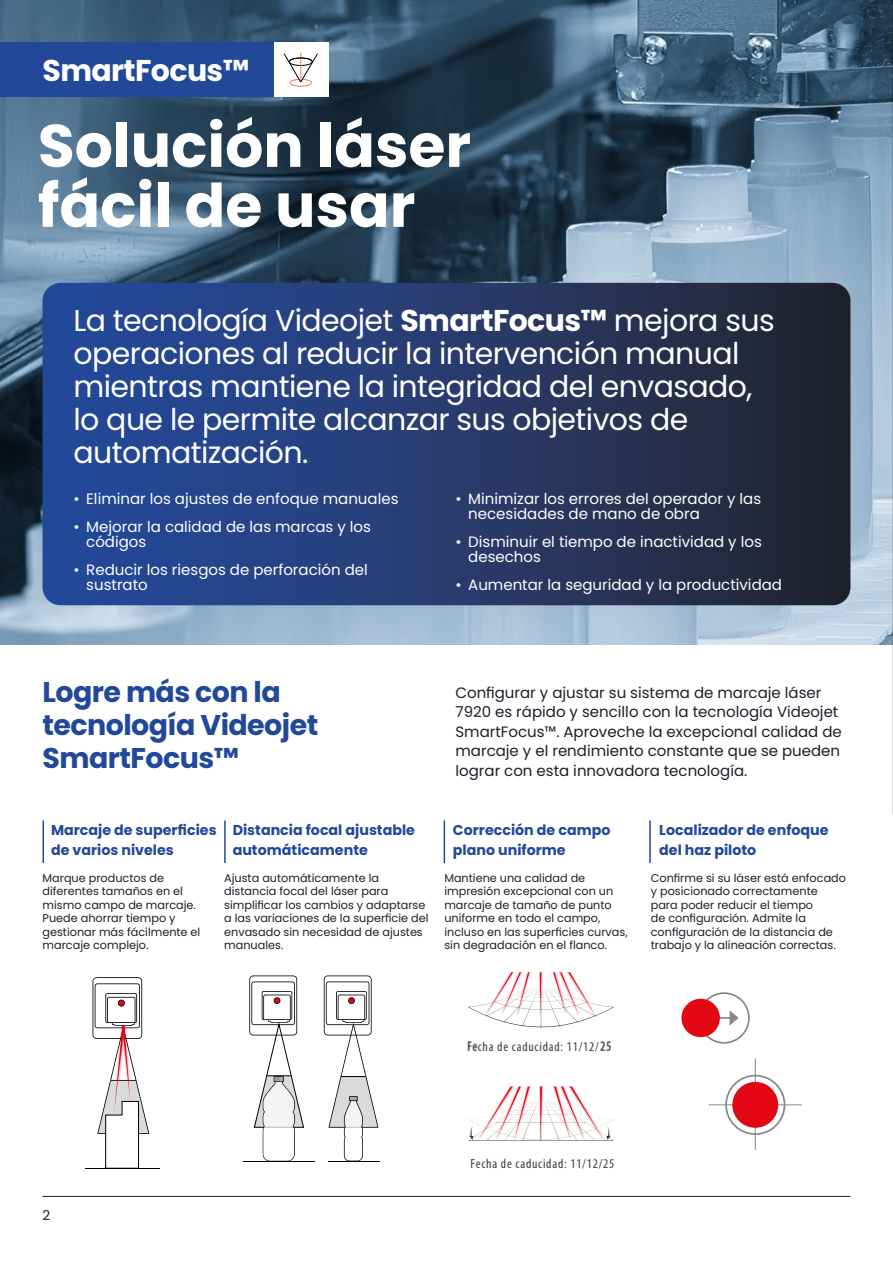
<style>
.page{position:relative;width:893px;height:1263px;background:#fff}
.page>*{position:absolute;margin:0;border:0;box-sizing:border-box;transform-origin:0 0}
.t1{font:700 60px/60px "Poppins";color:#fff}
.t2{font:30px/33px "Poppins";letter-spacing:-.02em;color:#fff}
.t3{font:700 30px "Poppins";letter-spacing:-.02em;color:#fff}
.t4{font:700 28.5px/33px "Poppins";letter-spacing:-.02em;color:#224899}
.t5{font:15px/15px "Poppins";color:#fff}
.t6{font:15px/19.5px "Poppins";color:#1d1f2a}
.t7{font:700 14.25px/19.5px "Poppins";color:#224899}
.t8{font:13.5px "Poppins";color:#1d1f2a}
.t9{font:condensed 13.35px "Myriad Pro";letter-spacing:.06em;color:#3c3c3b}
.t10{font:11.25px/13.5px "Poppins";color:#1d1f2a}
.s1{font-weight:700}
.s2{font-size:12px}
</style>
<div class="page">
<img style="left:0;top:0;width:892px;height:644px">
<svg style="left:43px;top:283px;width:807px;height:30px;background:#26396b"></svg>
<svg style="left:43px;top:313px;width:807px;height:34px;background:#25396a"></svg>
<svg style="left:43px;top:347px;width:807px;height:34px;background:#25396a"></svg>
<svg style="left:43px;top:381px;width:807px;height:34px;background:#25396a"></svg>
<svg style="left:43px;top:415px;width:807px;height:190px;background:#25396a"></svg>
<hr style="left:243px;top:1161px;width:71px;height:1px;background:#000">
<hr style="left:328px;top:1161px;width:52px;height:1px;background:#000">
<svg style="left:249px;top:975px;width:55px;height:186px"></svg>
<svg style="left:324px;top:975px;width:54px;height:186px"></svg>
<svg style="left:496px;top:972px;width:89px;height:56px"></svg>
<img style="left:467px;top:996px;width:56px;height:56px">
<img style="left:555px;top:996px;width:59px;height:55px">
<svg style="left:468px;top:1087px;width:146px;height:54px"></svg>
<div style="left:0;top:43px;width:274px;height:54px;background:#224899"></div>
<hr style="left:444px;top:820px;width:1px;height:43px;background:#224899">
<hr style="left:224px;top:820px;width:2px;height:43px;background:#224899">
<hr style="left:43px;top:820px;width:1px;height:43px;background:#224899">
<hr style="left:649px;top:820px;width:2px;height:43px;background:#224899">
<div style="left:274px;top:43px;width:55px;height:54px;background:#fff"></div>
<svg style="left:284px;top:53px;width:34px;height:34px"></svg>
<hr style="left:85px;top:1168px;width:75px;height:1px;background:#000">
<svg style="left:93px;top:977px;width:56px;height:191px"></svg>
<div style="left:725px;top:1075px;width:60px;height:60px;border:2px solid #878787;border-radius:50%"></div>
<hr style="left:755px;top:1058px;width:1px;height:92px;background:#878787">
<hr style="left:709px;top:1104px;width:93px;height:1px;background:#878787">
<div style="left:698px;top:992px;width:52px;height:52px;border:2px solid #878787;border-radius:50%"></div>
<hr style="left:699px;top:1017px;width:33px;height:2px;background:#878787">
<svg style="left:730px;top:1011px;width:8px;height:14px"></svg>
<div style="left:732px;top:1082px;width:46px;height:46px;background:#e30613;border-radius:50%"></div>
<div style="left:681px;top:999px;width:39px;height:38px;background:#e30613;border-radius:50%"></div>
<hr style="left:43px;top:1196px;width:807px;height:1px;background:#1d1f2a">
<svg style="left:892px;top:0;width:1px;height:814px"></svg>
<h2 class="t3" style="left:43px;top:54px;width:208px">SmartFocus™</h2>
<h1 class="t1" style="left:38px;top:116px;width:435px">Solución láser fácil de usar</h1>
<h2 class="t2" style="left:74px;top:304px;width:703px">La tecnología Videojet <span class="s1">SmartFocus™</span> mejora sus operaciones al reducir la intervención manual mientras mantiene la integridad del envasado, lo que le permite alcanzar sus objetivos de automatización.</h2>
<h3 class="t5" style="left:468px;top:491px;width:294px;text-indent:-13px">• Minimizar los errores del operador y las necesidades de mano de obra</h3>
<h3 class="t5" style="left:468px;top:534px;width:295px;text-indent:-13px">• Disminuir el tiempo de inactividad y los desechos</h3>
<h3 class="t5" style="left:455px;top:577px;width:328px">• Aumentar la seguridad y la productividad</h3>
<h3 class="t5" style="left:74px;top:491px;width:326px">• Eliminar los ajustes de enfoque manuales</h3>
<h3 class="t5" style="left:86px;top:519px;width:286px;text-indent:-13px">• Mejorar la calidad de las marcas y los códigos</h3>
<h3 class="t5" style="left:86px;top:562px;width:283px;text-indent:-13px">• Reducir los riesgos de perforación del sustrato</h3>
<h3 class="t4" style="left:43px;top:676px;width:277px">Logre más con la tecnología Videojet<br>SmartFocus™</h3>
<p class="t6" style="left:455px;top:683px;width:388px">Configurar y ajustar su sistema de marcaje láser 7920 es rápido y sencillo con la tecnología Videojet SmartFocus™. Aproveche la excepcional calidad de marcaje y el rendimiento constante que se pueden lograr con esta innovadora tecnología.</p>
<p class="t7" style="left:51px;top:821px;width:167px">Marcaje de superficies de varios niveles</p>
<p class="t10" style="left:43px;top:871px;width:159px">Marque productos de diferentes tamaños en el mismo campo de marcaje.<br>Puede ahorrar tiempo y gestionar más fácilmente el marcaje complejo<span class="s2">.</span></p>
<p class="t7" style="left:233px;top:821px;width:184px">Distancia focal ajustable automáticamente</p>
<p class="t10" style="left:224px;top:871px;width:206px">Ajusta automáticamente la distancia focal del láser para simplificar los cambios y adaptarse a las variaciones de la superficie del envasado sin necesidad de ajustes manuales.</p>
<p class="t7" style="left:453px;top:821px;width:159px">Corrección de campo plano uniforme</p>
<p class="t10" style="left:444px;top:871px;width:185px">Mantiene una calidad de impresión excepcional con un marcaje de tamaño de punto uniforme en todo el campo, incluso en las superficies curvas, sin degradación en el flanco.</p>
<p class="t7" style="left:659px;top:821px;width:171px">Localizador de enfoque del haz piloto</p>
<p class="t10" style="left:651px;top:871px;width:197px">Confirme si su láser está enfocado y posicionado correctamente para poder reducir el tiempo<br>de configuración. Admite la configuración de la distancia de trabajo y la alineación correctas.</p>
<p class="t9" style="left:478px;top:1039px;width:123px">cha de caducidad: 11/12/</p>
<p class="t8" style="left:43px;top:1208px;width:9px">2</p>
<p class="t9" style="left:471px;top:1156px;width:145px">Fecha de caducidad: 11/12/25</p>
</div>
